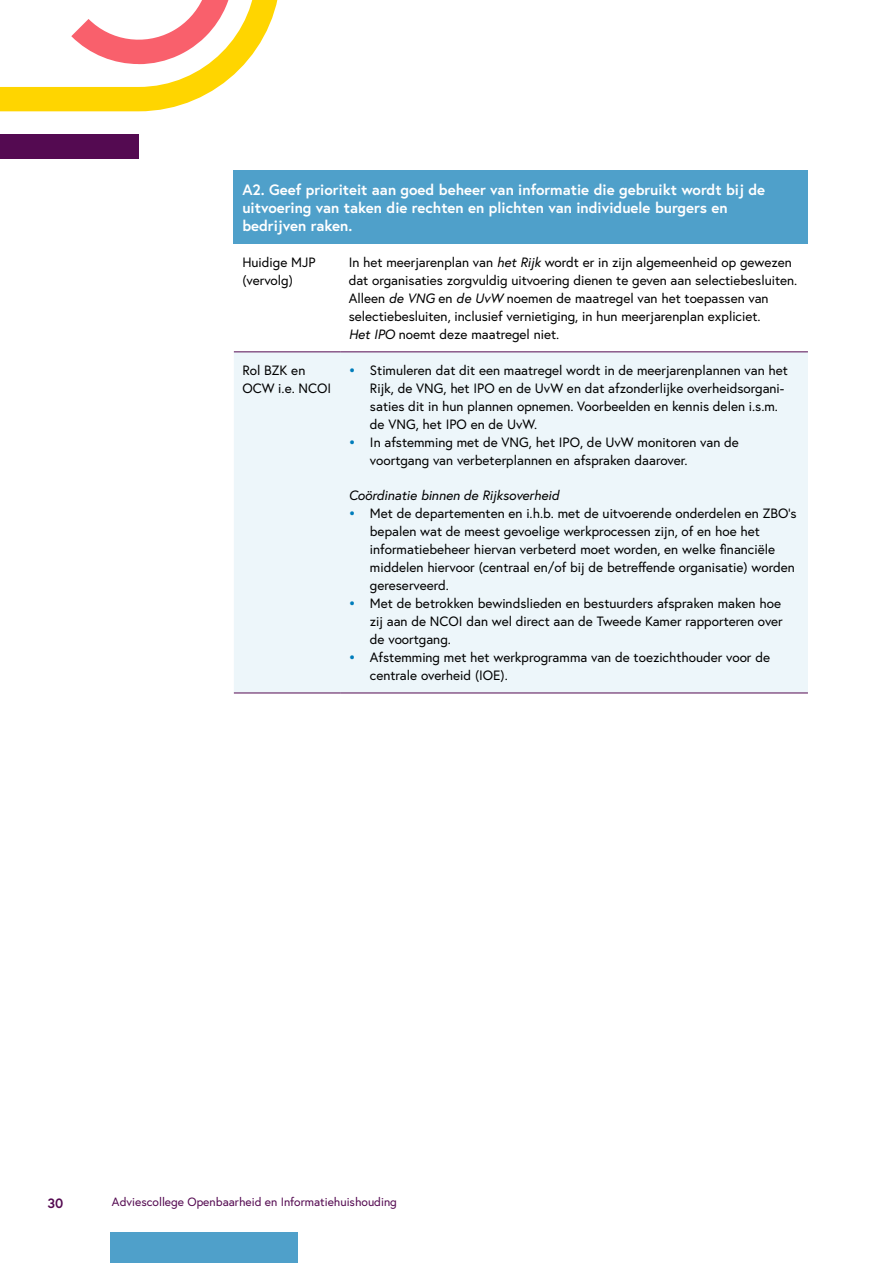
<style>
.page{position:relative;width:893px;height:1263px;background:#fff}
.page>*{position:absolute;margin:0;border:0;box-sizing:border-box;transform-origin:0 0}
.P_-_Tabel_KOP{font:700 15px/18px "Europa";color:#fff}
.P_-_Tabel_plat{font:13.5px/18px "Europa";color:#000}
.P_-_Tabel_plat-2{font:italic 13.5px "Europa";color:#000}
.t1{font:700 13.5px "Europa";color:#540a51}
.t2{font:12px "Europa";color:#540a51}
.s1{font-style:italic}
.s2{font-weight:700;color:#007dbb}
</style>
<div class="page">
<div style="left:0;top:134px;width:139px;height:25px;background:#540a51"></div>
<svg style="left:0;top:0;width:278px;height:111px"></svg>
<div style="left:111px;top:1233px;width:187px;height:30px;background:#4fa0ca"></div>
<div style="left:234px;top:171px;width:574px;height:73px;background:#4fa0ca"></div>
<div style="left:234px;top:352px;width:574px;height:341px;background:#edf6fa"></div>
<hr style="left:234px;top:351px;width:106px;height:1px;background:#540a51">
<hr style="left:340px;top:351px;width:468px;height:1px;background:#540a51">
<hr style="left:234px;top:693px;width:106px;height:1px;background:#540a51">
<hr style="left:340px;top:693px;width:468px;height:1px;background:#540a51">
<p class="P_-_Tabel_KOP" style="left:242px;top:180px;width:524px">A2. Geef prioriteit aan goed beheer van informatie die gebruikt wordt bij de uitvoering van taken die rechten en plichten van individuele burgers en bedrijven raken.</p>
<p class="P_-_Tabel_plat" style="left:242px;top:253px;width:75px">Huidige MJP (vervolg)</p>
<p class="P_-_Tabel_plat" style="left:349px;top:253px;width:450px">In het meerjarenplan van <span class="s1">het Rijk</span> wordt er in zijn algemeenheid op gewezen dat organisaties zorgvuldig uitvoering dienen te geven aan selectiebesluiten.<br>Alleen <span class="s1">de VNG</span> en <span class="s1">de UvW</span> noemen de maatregel van het toepassen van selectiebesluiten, inclusief vernietiging, in hun meerjarenplan expliciet.<br><span class="s1">Het IPO</span> noemt deze maatregel niet.</p>
<p class="P_-_Tabel_plat" style="left:242px;top:361px;width:90px">Rol BZK en<br>OCW i.e. NCOI</p>
<p class="P_-_Tabel_plat" style="left:370px;top:361px;width:419px;text-indent:-21px"><span class="s2">•</span> Stimuleren dat dit een maatregel wordt in de meerjarenplannen van het Rijk, de VNG, het IPO en de UvW en dat afzonderlijke overheidsorgani&shy;saties dit in hun plannen opnemen. Voorbeelden en kennis delen i.s.m. de VNG, het IPO en de UvW.</p>
<p class="P_-_Tabel_plat" style="left:370px;top:433px;width:370px;text-indent:-21px"><span class="s2">•</span> In afstemming met de VNG, het IPO, de UvW monitoren van de voortgang van verbeterplannen en afspraken daarover.</p>
<p class="P_-_Tabel_plat-2" style="left:349px;top:487px;width:212px">Coördinatie binnen de Rijksoverheid</p>
<p class="P_-_Tabel_plat" style="left:370px;top:504px;width:428px;text-indent:-21px"><span class="s2">•</span> Met de departementen en i.h.b. met de uitvoerende onderdelen en ZBO’s bepalen wat de meest gevoelige werkprocessen zijn, of en hoe het informatiebeheer hiervan verbeterd moet worden, en welke financiële middelen hiervoor (centraal en/of bij de betreffende organisatie) worden gereserveerd.</p>
<p class="P_-_Tabel_plat" style="left:370px;top:594px;width:414px;text-indent:-21px"><span class="s2">•</span> Met de betrokken bewindslieden en bestuurders afspraken maken hoe zij aan de NCOI dan wel direct aan de Tweede Kamer rapporteren over de voortgang.</p>
<p class="P_-_Tabel_plat" style="left:370px;top:648px;width:402px;text-indent:-21px"><span class="s2">•</span> Afstemming met het werkprogramma van de toezichthouder voor de centrale overheid (IOE).</p>
<p class="t1" style="left:47px;top:1194px;width:17px">30</p>
<p class="t2" style="left:112px;top:1194px;width:286px">Adviescollege Openbaarheid en Informatiehuishouding</p>
</div>
